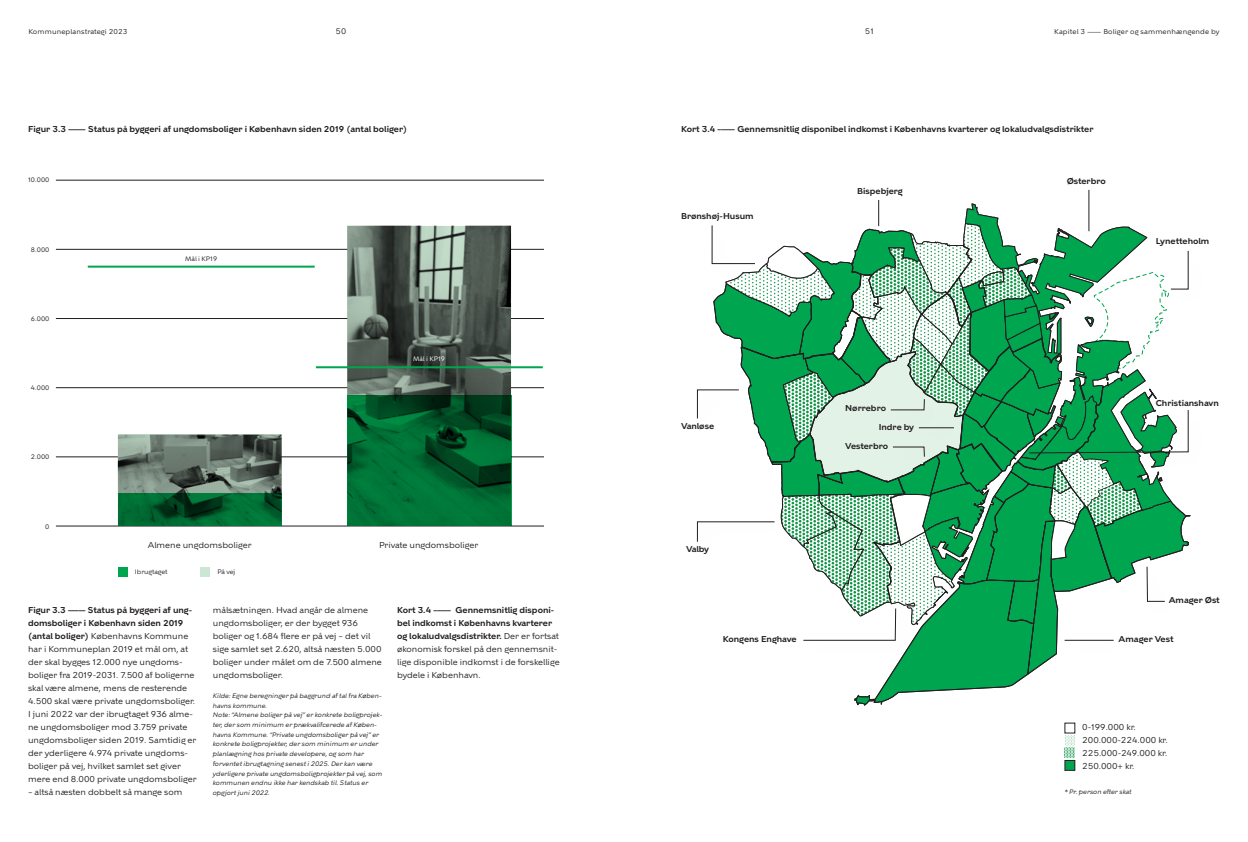
<style>
.page{position:relative;width:1248px;height:842px;background:#fff}
.page>*{position:absolute;margin:0;border:0;box-sizing:border-box;transform-origin:0 0}
.t1{font:8.5px/13px "KBH";color:#231f20}
.t2{font:600 8.5px "KBH";color:#231f20}
.t3{font:8px "KBH";color:#231f20}
.t4{font:7px "KBH5";letter-spacing:.02em;color:#231f20}
.t5{font:italic 6.5px/9.7px "KBH";color:#231f20}
.t6{font:6.5px "KBH";color:#231f20}
.t7{font:6.5px "KBH";color:#fff}
.s1{font-weight:600}
</style>
<div class="page">
<div style="left:118px;top:567px;width:10px;height:10px;background:#00a54f"></div>
<div style="left:200px;top:567px;width:10px;height:10px;background:#cbe6d3"></div>
<img style="left:55px;top:179px;width:489px;height:348px">
<img style="left:696px;top:189px;width:493px;height:259px">
<img style="left:696px;top:448px;width:495px;height:323px">
<p class="t3" style="left:335px;top:27px;width:12px">50</p>
<p class="t3" style="left:864px;top:27px;width:10px">51</p>
<p class="t4" style="left:28px;top:28px;width:100px">Kommuneplanstrategi 2023</p>
<p class="t4" style="left:1054px;top:28px;width:167px">Kapitel 3 ––––– Boliger og sammenhængende by</p>
<p class="t2" style="left:28px;top:124px;width:380px">Figur 3.3 ––––– Status på byggeri af ungdomsboliger i København siden 2019 (antal boliger)</p>
<p class="t6" style="left:28px;top:176px;width:23px">10.000</p>
<p class="t6" style="left:31px;top:245px;width:20px">8.000</p>
<p class="t6" style="left:31px;top:314px;width:20px">6.000</p>
<p class="t6" style="left:31px;top:384px;width:20px">4.000</p>
<p class="t6" style="left:31px;top:453px;width:20px">2.000</p>
<p class="t6" style="left:45px;top:522px;width:6px">0</p>
<p class="t6" style="left:185px;top:255px;width:34px">Mål i KP19</p>
<p class="t7" style="left:413px;top:355px;width:34px">Mål i KP19</p>
<p class="t1" style="left:148px;top:539px;width:105px">Almene ungdomsboliger</p>
<p class="t1" style="left:379px;top:539px;width:101px">Private ungdomsboliger</p>
<p class="t6" style="left:135px;top:568px;width:34px">Ibrugtaget</p>
<p class="t6" style="left:217px;top:568px;width:19px">På vej</p>
<p class="t1" style="left:28px;top:604px;width:170px"><span class="s1">Figur 3.3 ––––– Status på byggeri af ung&shy;domsboliger i København siden 2019 (antal boliger)</span> Københavns Kommune har i Kommuneplan 2019 et mål om, at der skal bygges 12.000 nye ungdoms&shy;boliger fra 2019-2031. 7.500 af boligerne skal være almene, mens de resterende 4.500 skal være private ungdomsboliger.<br>I juni 2022 var der ibrugtaget 936 alme&shy;ne ungdomsboliger mod 3.759 private ungdomsboliger siden 2019. Samtidig er der yderligere 4.974 private ungdoms&shy;boliger på vej, hvilket samlet set giver mere end 8.000 private ungdomsboliger</p>
<p class="t1" style="left:28px;top:786px;width:156px">– altså næsten dobbelt så mange som</p>
<p class="t1" style="left:213px;top:604px;width:170px">målsætningen. Hvad angår de almene ungdomsboliger, er der bygget 936 boliger og 1.684 flere er på vej – det vil sige samlet set 2.620, altså næsten 5.000 boliger under målet om de 7.500 almene ungdomsboliger.</p>
<p class="t5" style="left:213px;top:691px;width:170px">Kilde: Egne beregninger på baggrund af tal fra Køben&shy;havns kommune.</p>
<p class="t5" style="left:213px;top:710px;width:171px">Note: “Almene boliger på vej” er konkrete boligprojek&shy;ter, der som minimum er prækvalifcerede af Køben&shy;havns Kommune. “Private ungdomsboliger på vej” er konkrete boligprojekter, der som minimum er under planlægning hos private developere, og som har forventet ibrugtagning senest i 2025. Der kan være yderligere private ungdomsboligprojekter på vej, som kommunen endnu ikke har kendskab til. Status er opgjort juni 2022.</p>
<p class="t1" style="left:397px;top:604px;width:164px"><span class="s1">Kort 3.4 ––––– Gennemsnitlig disponi&shy;bel indkomst i Københavns kvarterer og lokaludvalgsdistrikter.</span> Der er fortsat økonomisk forskel på den gennemsnit&shy;lige disponible indkomst i de forskellige bydele i København.</p>
<p class="t2" style="left:681px;top:124px;width:414px">Kort 3.4 ––––– Gennemsnitlig disponibel indkomst i Københavns kvarterer og lokaludvalgsdistrikter</p>
<p class="t2" style="left:681px;top:211px;width:74px">Brønshøj-Husum</p>
<p class="t2" style="left:681px;top:421px;width:35px">Vanløse</p>
<p class="t2" style="left:686px;top:544px;width:25px">Valby</p>
<p class="t2" style="left:857px;top:185px;width:47px">Bispebjerg</p>
<p class="t2" style="left:845px;top:403px;width:42px">Nørrebro</p>
<p class="t2" style="left:845px;top:441px;width:44px">Vesterbro</p>
<p class="t2" style="left:878px;top:422px;width:37px">Indre by</p>
<p class="t2" style="left:1066px;top:176px;width:41px">Østerbro</p>
<p class="t2" style="left:1155px;top:236px;width:55px">Lynetteholm</p>
<p class="t2" style="left:1155px;top:398px;width:65px">Christianshavn</p>
<p class="t2" style="left:1168px;top:595px;width:53px">Amager Øst</p>
<p class="t2" style="left:722px;top:634px;width:75px">Kongens Enghave</p>
<p class="t2" style="left:1118px;top:634px;width:56px">Amager Vest</p>
<p class="t1" style="left:1082px;top:721px;width:87px">0-199.000 kr.<br>200.000-224.000 kr.<br>225.000-249.000 kr.<br>250.000+ kr.</p>
<p class="t5" style="left:1064px;top:787px;width:68px">* Pr. person efter skat</p>
</div>
